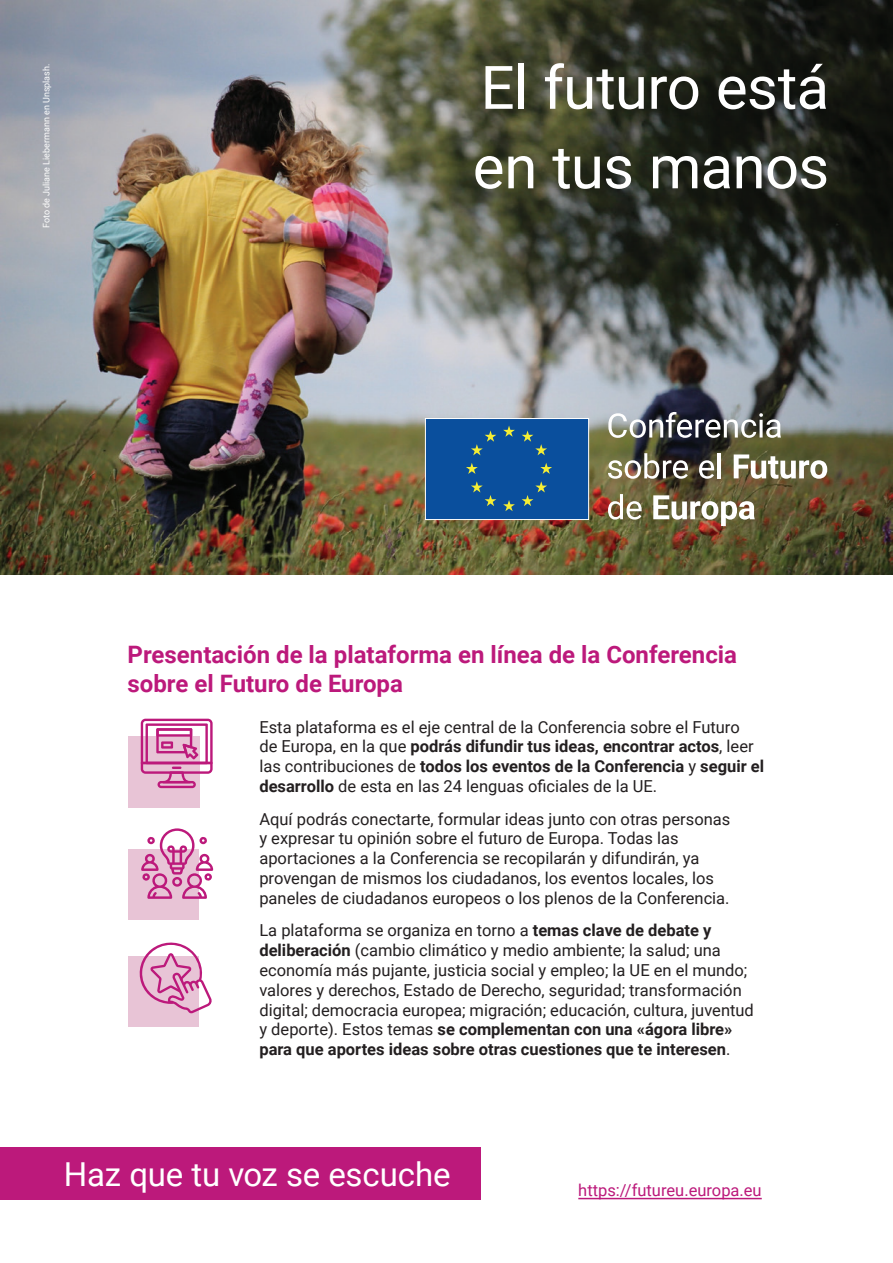
<style>
.page{position:relative;width:893px;height:1263px;background:#fff}
.page>*{position:absolute;margin:0;border:0;box-sizing:border-box;transform-origin:0 0}
.Main_title__h1{font:60px/79.5px "Roboto";letter-spacing:-.015em;color:#fff}
.Slogan{font:33px "Roboto";letter-spacing:-.005em;color:#fff}
.Sub_title__h2{font:700 24px/28.8px "Roboto";color:#bc197b}
.body_text{font:16.5px/19.8px "Roboto";color:#231f20}
.t1{font:16.5px "Roboto";color:#bc197b}
.t2{font:9px "Roboto";color:#fff}
.s1{font-weight:700}
</style>
<div class="page">
<img style="left:0;top:0;width:893px;height:574px">
<img style="left:406px;top:406px;width:487px;height:126px">
<div style="left:425px;top:418px;width:164px;height:102px;background:#0a4f9d;border:1px solid #fff"></div>
<svg style="left:503px;top:426px;width:12px;height:11px"></svg>
<svg style="left:503px;top:500px;width:12px;height:11px"></svg>
<svg style="left:471px;top:430px;width:25px;height:25px"></svg>
<svg style="left:466px;top:463px;width:12px;height:11px"></svg>
<svg style="left:471px;top:481px;width:25px;height:25px"></svg>
<svg style="left:522px;top:430px;width:25px;height:25px"></svg>
<svg style="left:540px;top:463px;width:12px;height:11px"></svg>
<svg style="left:522px;top:481px;width:25px;height:25px"></svg>
<svg style="left:608px;top:412px;width:173px;height:26px"></svg>
<svg style="left:608px;top:453px;width:80px;height:26px"></svg>
<svg style="left:699px;top:460px;width:15px;height:19px"></svg>
<hr style="left:718px;top:453px;width:3px;height:25px;background:#fff">
<svg style="left:734px;top:454px;width:93px;height:25px"></svg>
<svg style="left:608px;top:494px;width:34px;height:26px"></svg>
<svg style="left:653px;top:495px;width:102px;height:31px"></svg>
<div style="left:128px;top:736px;width:71px;height:72px;background:#e8c4d6"></div>
<svg style="left:141px;top:719px;width:72px;height:69px"></svg>
<div style="left:128px;top:849px;width:71px;height:70px;background:#e8c4d6"></div>
<svg style="left:141px;top:828px;width:72px;height:71px"></svg>
<div style="left:128px;top:956px;width:71px;height:71px;background:#e8c4d6"></div>
<svg style="left:139px;top:942px;width:73px;height:71px"></svg>
<div style="left:0;top:1147px;width:480px;height:52px;background:#bc197b"></div>
<hr style="left:578px;top:1198px;width:184px;height:1px;background:#bc197b">
<p class="t2" style="left:40px;top:228px;width:166px;rotate:-90deg">Foto de Juliane Liebermann en Unsplash.</p>
<h1 class="Main_title__h1" style="left:473px;top:45px;width:358px">El futuro está en tus manos</h1>
<h2 class="Sub_title__h2" style="left:128px;top:639px;width:611px">Presentación de la plataforma en línea de la Conferencia sobre el Futuro de Europa</h2>
<p class="body_text" style="left:259px;top:716px;width:506px">Esta plataforma es el eje central de la Conferencia sobre el Futuro<br>de Europa, en la que <span class="s1">podrás difundir tus ideas, encontrar actos</span>, leer las contribuciones de <span class="s1">todos los eventos de la Conferencia</span> y <span class="s1">seguir el desarrollo</span> de esta en las 24 lenguas oficiales de la UE.</p>
<p class="body_text" style="left:259px;top:808px;width:472px">Aquí podrás conectarte, formular ideas junto con otras personas y expresar tu opinión sobre el futuro de Europa. Todas las aportaciones a la Conferencia se recopilarán y difundirán, ya provengan de mismos los ciudadanos, los eventos locales, los paneles de ciudadanos europeos o los plenos de la Conferencia.</p>
<p class="body_text" style="left:259px;top:920px;width:496px">La plataforma se organiza en torno a <span class="s1">temas clave de debate y deliberación</span> (cambio climático y medio ambiente; la salud; una economía más pujante, justicia social y empleo; la UE en el mundo; valores y derechos, Estado de Derecho, seguridad; transformación digital; democracia europea; migración; educación, cultura, juventud y deporte). Estos temas <span class="s1">se complementan con una «ágora libre» para que aportes ideas sobre otras cuestiones que te interesen</span>.</p>
<p class="Slogan" style="left:64px;top:1151px;width:388px">Haz que tu voz se escuche</p>
<p class="t1" style="left:578px;top:1178px;width:185px">https://futureu.europa.eu</p>
</div>
